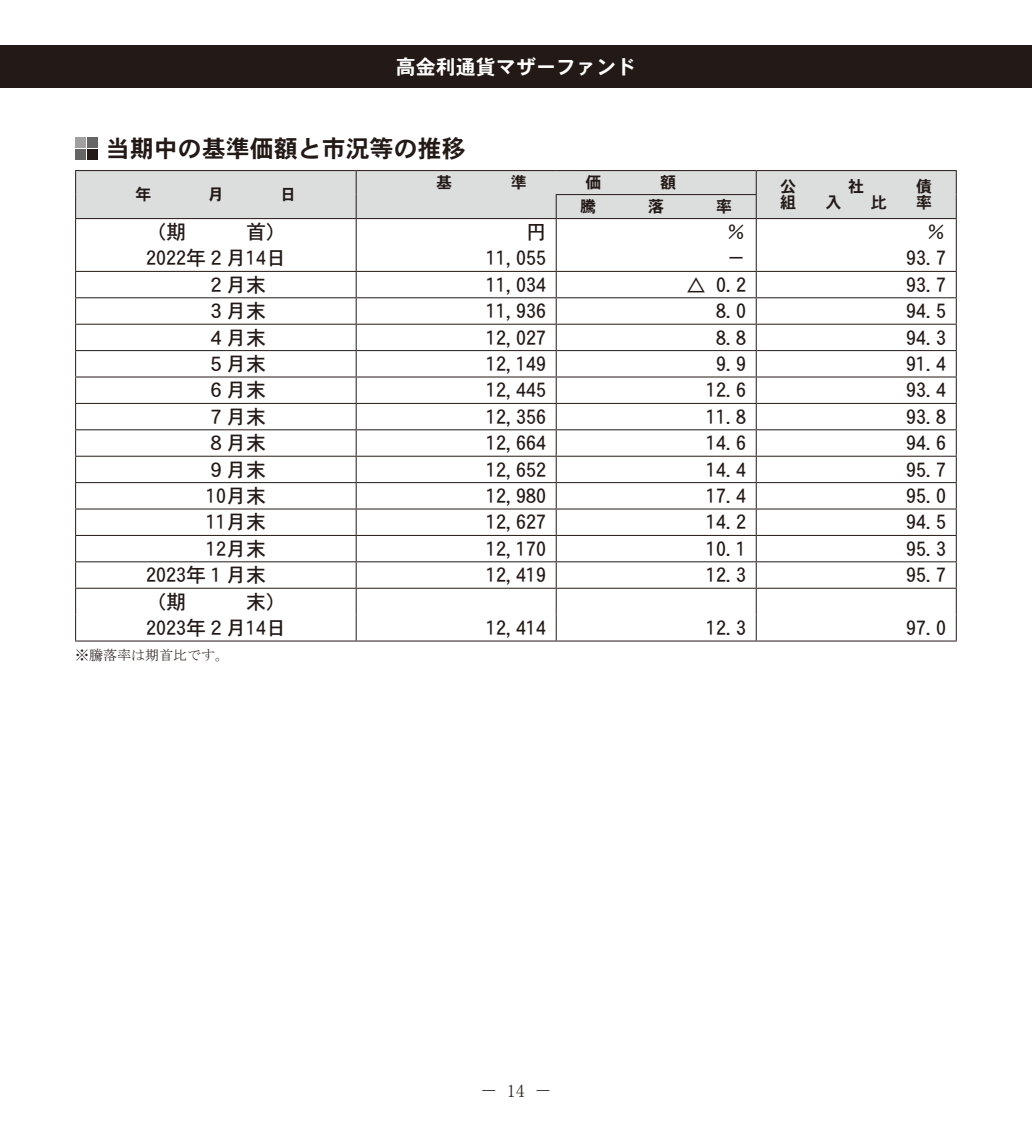
<style>
.page{position:relative;width:1032px;height:1134px;background:#fff}
.page>*{position:absolute;margin:0;border:0;box-sizing:border-box;transform-origin:0 0}
.t1{font:24px "DFHS Gothic W7 WIN RKSJ H";color:#231916}
.t2{font:20px "DFHS Gothic W5 WIN RKSJ H";color:#231916}
.t3{font:20px "DFHS Gothic R Pro 6 W5";color:#231916}
.t4{font:20px "DFHS Gothic R Pro 6 W7";color:#fff}
.t5{font:18px "MS Mincho";color:#231916}
.t6{font:16px "DFHS Gothic R Pro 6 W7";color:#231916}
.t7{font:14px "MS Mincho";color:#231916}
.s1{font-family:"DFHS Gothic W5 WIN RKSJ H"}
.s2{font-family:"DFHS Gothic R Pro 6 W5"}
</style>
<div class="page">
<div style="left:0;top:45px;width:1032px;height:43px;background:#231916"></div>
<div style="left:75px;top:137px;width:11px;height:11px;background:#a0a0a1"></div>
<div style="left:75px;top:150px;width:11px;height:10px;background:#666565"></div>
<div style="left:87px;top:150px;width:11px;height:10px;background:#231916"></div>
<div style="left:87px;top:137px;width:11px;height:11px;background:#666565"></div>
<hr style="left:75px;top:170px;width:281px;height:1px;background:#231916">
<hr style="left:356px;top:170px;width:200px;height:1px;background:#231916">
<hr style="left:556px;top:170px;width:200px;height:1px;background:#231916">
<hr style="left:756px;top:170px;width:201px;height:1px;background:#231916">
<svg style="left:75px;top:171px;width:882px;height:469px"></svg>
<hr style="left:75px;top:640px;width:281px;height:1px;background:#231916">
<hr style="left:356px;top:640px;width:200px;height:1px;background:#231916">
<hr style="left:556px;top:640px;width:200px;height:1px;background:#231916">
<hr style="left:756px;top:640px;width:201px;height:1px;background:#231916">
<p class="t4" style="left:396px;top:55px;width:241px">高金利通貨マザーファンド</p>
<p class="t1" style="left:106px;top:136px;width:362px">当期中の基準価額と市況等の推移</p>
<p class="t6" style="left:136px;top:185px;width:17px">年</p>
<p class="t6" style="left:208px;top:185px;width:17px">月</p>
<p class="t6" style="left:280px;top:185px;width:17px">日</p>
<p class="t6" style="left:436px;top:173px;width:17px">基</p>
<p class="t6" style="left:511px;top:173px;width:17px">準</p>
<p class="t6" style="left:585px;top:173px;width:17px">価</p>
<p class="t6" style="left:660px;top:173px;width:17px">額</p>
<p class="t6" style="left:780px;top:177px;width:17px">公</p>
<p class="t6" style="left:848px;top:177px;width:17px">社</p>
<p class="t6" style="left:916px;top:177px;width:17px">債</p>
<p class="t6" style="left:580px;top:197px;width:17px">騰</p>
<p class="t6" style="left:648px;top:197px;width:17px">落</p>
<p class="t6" style="left:716px;top:197px;width:17px">率</p>
<p class="t6" style="left:780px;top:193px;width:17px">組</p>
<p class="t6" style="left:825px;top:193px;width:17px">入</p>
<p class="t6" style="left:871px;top:193px;width:17px">比</p>
<p class="t6" style="left:916px;top:193px;width:17px">率</p>
<p class="t3" style="left:146px;top:221px;width:141px"><span class="s1">（</span>期　　　首<span class="s1">）</span></p>
<p class="t3" style="left:526px;top:221px;width:21px">円</p>
<p class="t3" style="left:726px;top:221px;width:21px">％</p>
<p class="t3" style="left:926px;top:221px;width:21px">％</p>
<p class="t2" style="left:146px;top:248px;width:141px">2022<span class="s2">年２月</span>14<span class="s2">日</span></p>
<p class="t2" style="left:486px;top:248px;width:61px">11,055</p>
<p class="t3" style="left:726px;top:247px;width:21px">－</p>
<p class="t2" style="left:906px;top:248px;width:41px">93.7</p>
<p class="t3" style="left:206px;top:273px;width:62px">２月末</p>
<p class="t2" style="left:486px;top:275px;width:61px">11,034</p>
<p class="t2" style="left:686px;top:275px;width:61px">△ 0.2</p>
<p class="t2" style="left:906px;top:275px;width:41px">93.7</p>
<p class="t3" style="left:206px;top:300px;width:62px">３月末</p>
<p class="t2" style="left:486px;top:301px;width:61px">11,936</p>
<p class="t2" style="left:716px;top:301px;width:31px">8.0</p>
<p class="t2" style="left:906px;top:301px;width:41px">94.5</p>
<p class="t3" style="left:206px;top:326px;width:62px">４月末</p>
<p class="t2" style="left:486px;top:327px;width:61px">12,027</p>
<p class="t2" style="left:716px;top:327px;width:31px">8.8</p>
<p class="t2" style="left:906px;top:327px;width:41px">94.3</p>
<p class="t3" style="left:206px;top:352px;width:62px">５月末</p>
<p class="t2" style="left:486px;top:354px;width:61px">12,149</p>
<p class="t2" style="left:716px;top:354px;width:31px">9.9</p>
<p class="t2" style="left:906px;top:354px;width:41px">91.4</p>
<p class="t3" style="left:206px;top:379px;width:62px">６月末</p>
<p class="t2" style="left:486px;top:380px;width:61px">12,445</p>
<p class="t2" style="left:706px;top:380px;width:41px">12.6</p>
<p class="t2" style="left:906px;top:380px;width:41px">93.4</p>
<p class="t3" style="left:206px;top:405px;width:62px">７月末</p>
<p class="t2" style="left:486px;top:407px;width:61px">12,356</p>
<p class="t2" style="left:706px;top:407px;width:41px">11.8</p>
<p class="t2" style="left:906px;top:407px;width:41px">93.8</p>
<p class="t3" style="left:206px;top:432px;width:62px">８月末</p>
<p class="t2" style="left:486px;top:433px;width:61px">12,664</p>
<p class="t2" style="left:706px;top:433px;width:41px">14.6</p>
<p class="t2" style="left:906px;top:433px;width:41px">94.6</p>
<p class="t3" style="left:206px;top:458px;width:62px">９月末</p>
<p class="t2" style="left:486px;top:459px;width:61px">12,652</p>
<p class="t2" style="left:706px;top:459px;width:41px">14.4</p>
<p class="t2" style="left:906px;top:459px;width:41px">95.7</p>
<p class="t2" style="left:206px;top:486px;width:62px">10<span class="s2">月末</span></p>
<p class="t2" style="left:486px;top:486px;width:61px">12,980</p>
<p class="t2" style="left:706px;top:486px;width:41px">17.4</p>
<p class="t2" style="left:906px;top:486px;width:41px">95.0</p>
<p class="t2" style="left:206px;top:512px;width:62px">11<span class="s2">月末</span></p>
<p class="t2" style="left:486px;top:512px;width:61px">12,627</p>
<p class="t2" style="left:706px;top:512px;width:41px">14.2</p>
<p class="t2" style="left:906px;top:512px;width:41px">94.5</p>
<p class="t2" style="left:206px;top:539px;width:62px">12<span class="s2">月末</span></p>
<p class="t2" style="left:486px;top:539px;width:61px">12,170</p>
<p class="t2" style="left:706px;top:539px;width:41px">10.1</p>
<p class="t2" style="left:906px;top:539px;width:41px">95.3</p>
<p class="t2" style="left:146px;top:565px;width:122px">2023<span class="s2">年１月末</span></p>
<p class="t2" style="left:486px;top:565px;width:61px">12,419</p>
<p class="t2" style="left:706px;top:565px;width:41px">12.3</p>
<p class="t2" style="left:906px;top:565px;width:41px">95.7</p>
<p class="t3" style="left:146px;top:590px;width:141px"><span class="s1">（</span>期　　　末<span class="s1">）</span></p>
<p class="t2" style="left:146px;top:618px;width:141px">2023<span class="s2">年２月</span>14<span class="s2">日</span></p>
<p class="t2" style="left:486px;top:618px;width:61px">12,414</p>
<p class="t2" style="left:706px;top:618px;width:41px">12.3</p>
<p class="t2" style="left:906px;top:618px;width:41px">97.0</p>
<p class="t7" style="left:75px;top:647px;width:155px">※騰落率は期首比です。</p>
<p class="t5" style="left:507px;top:1081px;width:20px">14</p>
<p class="t5" style="left:480px;top:1081px;width:74px">－　　－</p>
</div>
